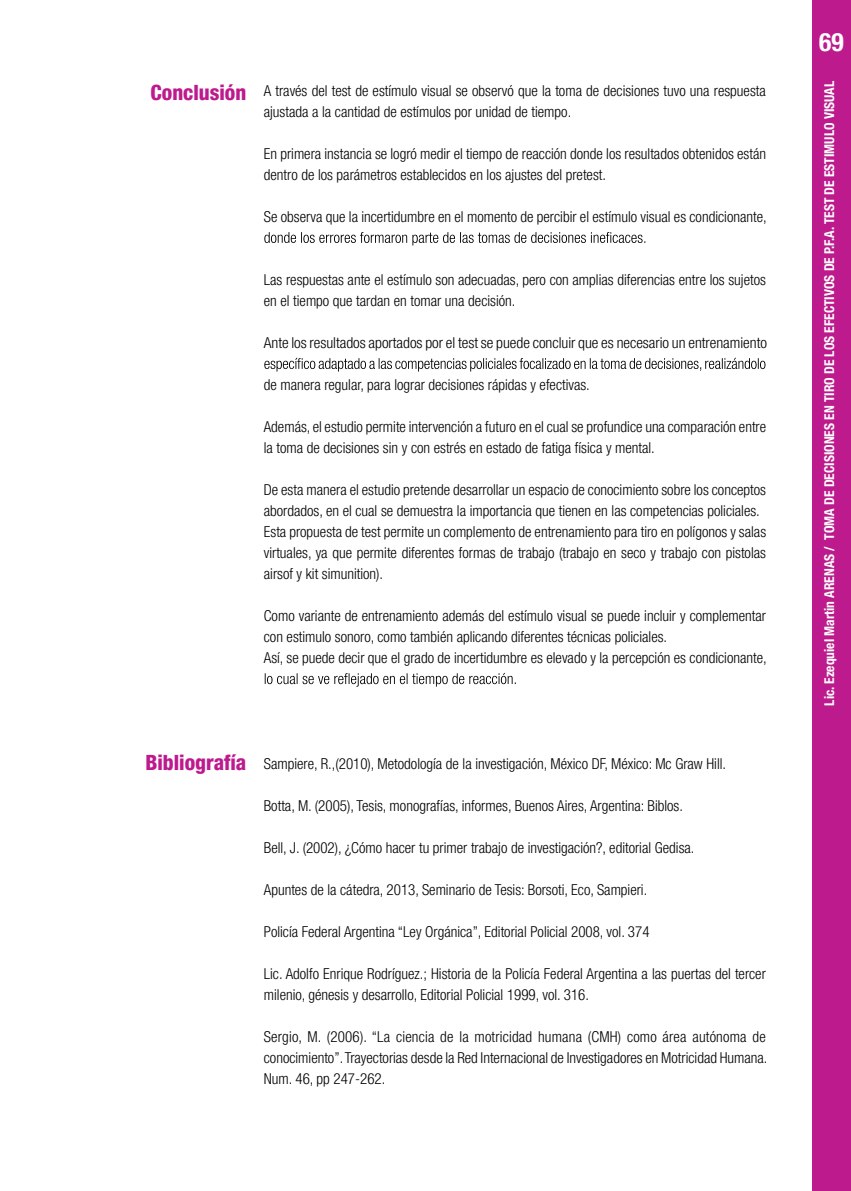
<style>
.page{position:relative;width:851px;height:1191px;background:#fff}
.page>*{position:absolute;margin:0;border:0;box-sizing:border-box;transform-origin:0 0}
.t1{font:700 condensed 25.5px "Helvetica Neue LT Std";color:#fff}
.t2{font:800 condensed 21px "Helvetica Neue LT Std";color:#bd1a8d}
.t3{font:300 condensed 15px/21px "Helvetica Neue LT Std";color:#000}
.t4{font:700 condensed 13.5px "Helvetica Neue LT Std";color:#fff}
</style>
<div class="page">
<div style="left:812px;top:0;width:38px;height:1191px;background:#bd1a8d"></div>
<svg style="left:264px;top:232px;width:381px;height:13px"></svg>
<svg style="left:264px;top:358px;width:501px;height:13px"></svg>
<svg style="left:265px;top:673px;width:250px;height:14px"></svg>
<h2 class="t2" style="left:150px;top:80px;width:97px">Conclusión</h2>
<p class="t3" style="left:264px;top:80px;width:503px">A través del test de estímulo visual se observó que la toma de decisiones tuvo una respuesta ajustada a la cantidad de estímulos por unidad de tiempo.</p>
<p class="t3" style="left:264px;top:143px;width:503px">En primera instancia se logró medir el tiempo de reacción donde los resultados obtenidos están dentro de los parámetros establecidos en los ajustes del pretest.</p>
<p class="t3" style="left:264px;top:206px;width:504px">Se observa que la incertidumbre en el momento de percibir el estímulo visual es condicionante,</p>
<p class="t3" style="left:264px;top:269px;width:503px">Las respuestas ante el estímulo son adecuadas, pero con amplias diferencias entre los sujetos en el tiempo que tardan en tomar una decisión.</p>
<p class="t3" style="left:264px;top:332px;width:504px">Ante los resultados aportados por el test se puede concluir que es necesario un entrenamiento</p>
<p class="t3" style="left:264px;top:374px;width:327px">de manera regular, para lograr decisiones rápidas y efectivas.</p>
<p class="t3" style="left:264px;top:416px;width:504px">Además, el estudio permite intervención a futuro en el cual se profundice una comparación entre la toma de decisiones sin y con estrés en estado de fatiga física y mental.</p>
<p class="t3" style="left:264px;top:479px;width:504px">De esta manera el estudio pretende desarrollar un espacio de conocimiento sobre los conceptos abordados, en el cual se demuestra la importancia que tienen en las competencias policiales.<br>Esta propuesta de test permite un complemento de entrenamiento para tiro en polígonos y salas virtuales, ya que permite diferentes formas de trabajo (trabajo en seco y trabajo con pistolas airsof y kit simunition).</p>
<p class="t3" style="left:264px;top:605px;width:504px">Como variante de entrenamiento además del estímulo visual se puede incluir y complementar con estimulo sonoro, como también aplicando diferentes técnicas policiales.<br>Así, se puede decir que el grado de incertidumbre es elevado y la percepción es condicionante,</p>
<h2 class="t2" style="left:145px;top:749px;width:102px">Bibliografía</h2>
<p class="t3" style="left:264px;top:753px;width:464px">Sampiere, R.,(2010), Metodología de la investigación, México DF, México: Mc Graw Hill.</p>
<p class="t3" style="left:264px;top:795px;width:420px">Botta, M. (2005), Tesis, monografías, informes, Buenos Aires, Argentina: Biblos.</p>
<p class="t3" style="left:264px;top:837px;width:432px">Bell, J. (2002), ¿Cómo hacer tu primer trabajo de investigación?, editorial Gedisa.</p>
<p class="t3" style="left:264px;top:879px;width:385px">Apuntes de la cátedra, 2013, Seminario de Tesis: Borsoti, Eco, Sampieri.</p>
<p class="t3" style="left:264px;top:921px;width:387px">Policía Federal Argentina “Ley Orgánica”, Editorial Policial 2008, vol. 374</p>
<p class="t3" style="left:264px;top:963px;width:503px">Lic. Adolfo Enrique Rodríguez.; Historia de la Policía Federal Argentina a las puertas del tercer milenio, génesis y desarrollo, Editorial Policial 1999, vol. 316.</p>
<p class="t3" style="left:264px;top:1026px;width:505px">Sergio, M. (2006). “La ciencia de la motricidad humana (CMH) como área autónoma de conocimiento”. Trayectorias desde la Red Internacional de Investigadores en Motricidad Humana.<br>Num. 46, pp 247-262.</p>
<h1 class="t1" style="left:819px;top:26px;width:26px">69</h1>
<p class="t4" style="left:821px;top:705px;width:626px;rotate:-90deg">Lic. Ezequiel Martin ARENAS / TOMA DE DECISIONES EN TIRO DE LOS EFECTIVOS DE P.F.A. TEST DE ESTIMULO VISUAL</p>
</div>
